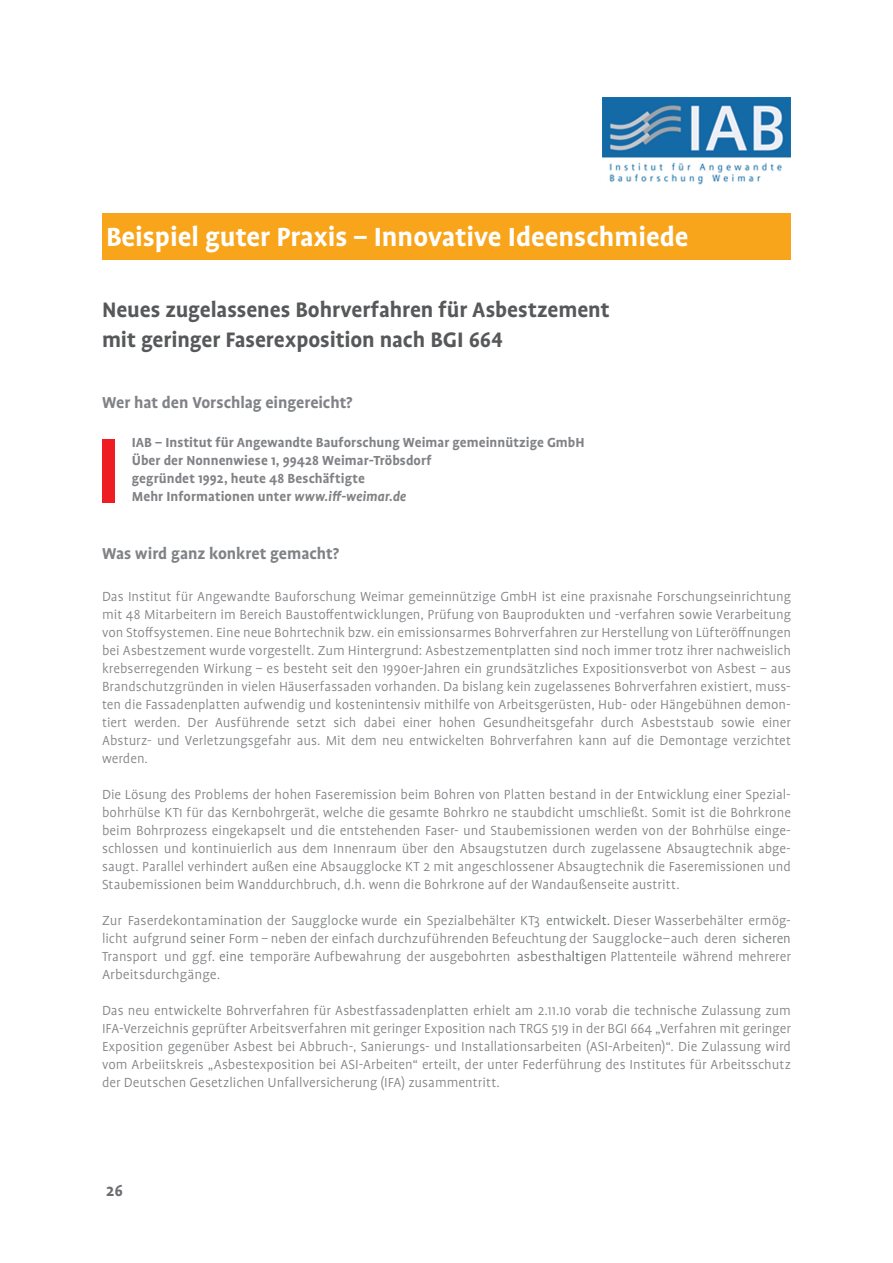
<style>
.page{position:relative;width:893px;height:1263px;background:#fff}
.page>*{position:absolute;margin:0;border:0;box-sizing:border-box;transform-origin:0 0}
.t1{font:700 30px "Profile OT";color:#fff}
.t2{font:700 24px/30px "Profile OT";letter-spacing:-.005em;color:#57585a}
.t3{font:700 18px "Profile OT";letter-spacing:-.005em;color:#808285}
.t4{font:700 18px "Profile OT";color:#6c6d70}
.t5{font:300 15px/18px "Profile OT";color:#808285;text-align:justify}
.t6{font:700 15px/18px "Profile OT";letter-spacing:.005em;color:#808285}
.s1{font-style:italic}
.s2{color:#737779}
.s3{color:#606465}
</style>
<div class="page">
<div style="left:102px;top:213px;width:689px;height:46px;background:#f9a51b"></div>
<img style="left:602px;top:98px;width:189px;height:87px">
<div style="left:102px;top:439px;width:13px;height:63px;background:#ee1d23"></div>
<h1 class="t1" style="left:106px;top:221px;width:584px">Beispiel guter Praxis – Innovative Ideenschmiede</h1>
<h2 class="t2" style="left:102px;top:295px;width:509px">Neues zugelassenes Bohrverfahren für Asbestzement mit geringer Faserexposition nach BGI 664</h2>
<p class="t3" style="left:102px;top:393px;width:252px">Wer hat den Vorschlag eingereicht?</p>
<p class="t6" style="left:132px;top:434px;width:454px">IAB – Institut für Angewandte Bauforschung Weimar gemeinnützige GmbH Über der Nonnenwiese 1, 99428 Weimar-Tröbsdorf<br>gegründet 1992, heute 48 Beschäftigte<br>Mehr Informationen unter <span class="s1">www.iff-weimar.de</span></p>
<p class="t3" style="left:102px;top:544px;width:239px">Was wird ganz konkret gemacht?</p>
<p class="t5" style="left:102px;top:588px;width:690px">Das Institut für Angewandte Bauforschung Weimar gemeinnützige GmbH ist eine praxisnahe Forschungseinrichtung mit 48 Mitarbeitern im Bereich Baustoffentwicklungen, Prüfung von Bauprodukten und -verfahren sowie Verarbeitung von Stoffsystemen. Eine neue Bohrtechnik bzw. ein emissionsarmes Bohrverfahren zur Herstellung von Lüfteröffnungen bei Asbestzement wurde vorgestellt. Zum Hintergrund: Asbestzementplatten sind noch immer trotz ihrer nachweislich krebserregenden Wirkung – es besteht seit den 1990er-Jahren ein grundsätzliches Expositionsverbot von Asbest – aus Brandschutzgründen in vielen Häuserfassaden vorhanden. Da bislang kein zugelassenes Bohrverfahren existiert, muss&shy;ten die Fassadenplatten aufwendig und kostenintensiv mithilfe von Arbeitsgerüsten, Hub- oder Hängebühnen demon&shy;tiert werden. Der Ausführende setzt sich dabei einer hohen Gesundheitsgefahr durch Asbeststaub sowie einer Absturz- und Verletzungsgefahr aus. Mit dem neu entwickelten Bohrverfahren kann auf die Demontage verzichtet werden.</p>
<p class="t5" style="left:102px;top:786px;width:690px">Die Lösung des Problems der hohen Faseremission beim Bohren von Platten bestand in der Entwicklung einer Spezial&shy;bohrhülse KT1 für das Kernbohrgerät, welche die gesamte Bohrkro ne staubdicht umschließt. Somit ist die Bohrkrone beim Bohrprozess eingekapselt und die entstehenden Faser- und Staubemissionen werden von der Bohrhülse einge&shy;schlossen und kontinuierlich aus dem Innenraum über den Absaugstutzen durch zugelassene Absaugtechnik abge&shy;saugt. Parallel verhindert außen eine Absaugglocke KT 2 mit angeschlossener Absaugtechnik die Faseremissionen und Staubemissionen beim Wanddurchbruch, d.h. wenn die Bohrkrone auf der Wandaußenseite austritt.</p>
<p class="t5" style="left:102px;top:912px;width:690px">Zur Faserdekontamination der Saugglocke wurde <span class="s2">ein</span> Spezialbehälter KT3 <span class="s2">entwicke</span><span class="s3">lt.</span> Dieser Wasserbehälter ermög&shy;licht aufgrund <span class="s2">seiner</span> Form – neben der einfach durchzuführenden Befeuchtung der Saugglocke – auch deren <span class="s2">sicheren </span>Transport und ggf. <span class="s2">eine</span> temporäre Aufbewahrung der ausgebohrten <span class="s2">asbestha</span><span class="s3">ltig</span><span class="s2">en</span> Plattenteile während mehrerer Arbeitsdurchgänge.</p>
<p class="t5" style="left:102px;top:1002px;width:690px">Das neu entwickelte Bohrverfahren für Asbestfassadenplatten erhielt am 2.11.10 vorab die technische Zulassung zum IFA-Verzeichnis geprüfter Arbeitsverfahren mit geringer Exposition nach TRGS 519 in der BGI 664 „Verfahren mit geringer Exposition gegenüber Asbest bei Abbruch-, Sanierungs- und Installationsarbeiten (ASI-Arbeiten)“. Die Zulassung wird vom Arbeiitskreis „Asbestexposition bei ASI-Arbeiten“ erteilt, der unter Federführung des Institutes für Arbeitsschutz der Deutschen Gesetzlichen Unfallversicherung (IFA) zusammentritt.</p>
<p class="t4" style="left:106px;top:1181px;width:18px">26</p>
</div>
